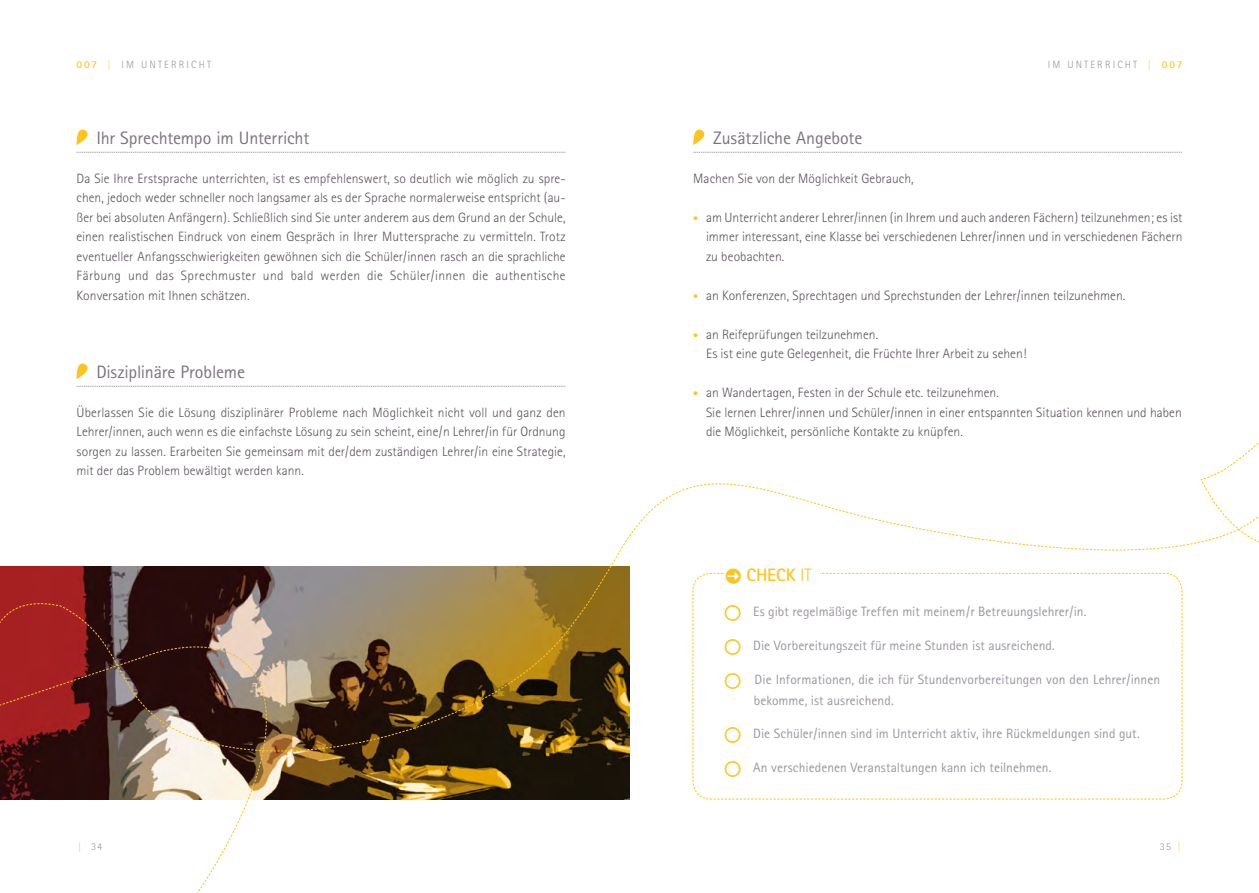
<style>
.page{position:relative;width:1259px;height:893px;background:#fff}
.page>*{position:absolute;margin:0;border:0;box-sizing:border-box;transform-origin:0 0}
.t1{font:18px "Rotis Sans Serif";letter-spacing:-.01em;color:#7c747e}
.t2{font:700 18px "Rotis Sans Serif";color:#fcc51d}
.t3{font:300 13.5px/19.5px "Rotis Sans Serif";color:#5b525c;text-align:justify}
.t4{font:13.5px/21px "Rotis Sans Serif";color:#9d96a0}
.t5{font:300 10.5px "Rotis Sans Serif";letter-spacing:.2em;color:#9d96a0}
.s1{font-weight:700;color:#fcc51d}
.s2{color:#fcc51d}
.s3{font-size:10.5px;color:#fcc51d}
.s4{font-weight:300}
</style>
<div class="page">
<svg style="left:77px;top:152px;width:489px;height:1px"></svg>
<svg style="left:77px;top:386px;width:489px;height:1px"></svg>
<svg style="left:76px;top:130px;width:12px;height:15px"></svg>
<svg style="left:76px;top:364px;width:12px;height:15px"></svg>
<svg style="left:693px;top:152px;width:489px;height:1px"></svg>
<svg style="left:693px;top:130px;width:12px;height:15px"></svg>
<svg style="left:1227px;top:443px;width:32px;height:25px"></svg>
<svg style="left:0;top:468px;width:1259px;height:425px"></svg>
<svg style="left:565px;top:468px;width:617px;height:332px"></svg>
<p class="t5" style="left:77px;top:58px;width:136px"><span class="s1">007</span> <span class="s2">│</span> IM UNTERRICHT</p>
<h1 class="t1" style="left:96px;top:127px;width:214px">Ihr Sprechtempo im Unterricht</h1>
<p class="t3" style="left:77px;top:168px;width:490px">Da Sie Ihre Erstsprache unterrichten, ist es empfehlenswert, so deutlich wie möglich zu spre&shy;chen, jedoch weder schneller noch langsamer als es der Sprache normalerweise entspricht (au&shy;ßer bei absoluten Anfängern). Schließlich sind Sie unter anderem aus dem Grund an der Schule, einen realistischen Eindruck von einem Gespräch in Ihrer Muttersprache zu vermitteln. Trotz eventueller Anfangsschwierigkeiten gewöhnen sich die Schüler/innen rasch an die sprachliche Färbung und das Sprechmuster und bald werden die Schüler/innen die authentische Konversation mit Ihnen schätzen.</p>
<h1 class="t1" style="left:96px;top:361px;width:150px">Disziplinäre Probleme</h1>
<p class="t3" style="left:77px;top:402px;width:490px">Überlassen Sie die Lösung disziplinärer Probleme nach Möglichkeit nicht voll und ganz den Lehrer/innen, auch wenn es die einfachste Lösung zu sein scheint, eine/n Lehrer/in für Ordnung sorgen zu lassen. Erarbeiten Sie gemeinsam mit der/dem zuständigen Lehrer/in eine Strategie, mit der das Problem bewältigt werden kann.</p>
<p class="t5" style="left:1048px;top:58px;width:136px">IM UNTERRICHT <span class="s2">│</span> <span class="s1">007</span></p>
<h1 class="t1" style="left:713px;top:127px;width:151px">Zusätzliche Angebote</h1>
<p class="t3" style="left:693px;top:168px;width:222px">Machen Sie von der Möglichkeit Gebrauch,</p>
<p class="t3" style="left:706px;top:207px;width:478px;text-indent:-13px"><span class="s3">•</span> am Unterricht anderer Lehrer/innen (in Ihrem und auch anderen Fächern) teilzunehmen; es ist immer interessant, eine Klasse bei verschiedenen Lehrer/innen und in verschiedenen Fächern zu beobachten.</p>
<p class="t3" style="left:693px;top:285px;width:434px"><span class="s3">•</span> an Konferenzen, Sprechtagen und Sprechstunden der Lehrer/innen teilzunehmen.</p>
<p class="t3" style="left:706px;top:324px;width:322px;text-indent:-13px"><span class="s3">•</span> an Reifeprüfungen teilzunehmen.<br>Es ist eine gute Gelegenheit, die Früchte Ihrer Arbeit zu sehen!</p>
<p class="t3" style="left:706px;top:383px;width:477px;text-align:left;text-indent:-13px"><span class="s3">•</span> an Wandertagen, Festen in der Schule etc. teilzunehmen.<br>Sie lernen Lehrer/innen und Schüler/innen in einer entspannten Situation kennen und haben die Möglichkeit, persönliche Kontakte zu knüpfen.</p>
<h1 class="t2" style="left:746px;top:563px;width:67px">CHECK <span class="s4">IT</span></h1>
<p class="t4" style="left:753px;top:601px;width:335px">Es gibt regelmäßige Treffen mit meinem/r Betreuungslehrer/in.</p>
<p class="t4" style="left:753px;top:635px;width:303px">Die Vorbereitungszeit für meine Stunden ist ausreichend.</p>
<p class="t4" style="left:753px;top:669px;width:408px">Die Informationen, die ich für Stundenvorbereitungen von den Lehrer/innen bekomme, ist ausreichend.</p>
<p class="t4" style="left:753px;top:723px;width:388px">Die Schüler/innen sind im Unterricht aktiv, ihre Rückmeldungen sind gut.</p>
<p class="t4" style="left:753px;top:757px;width:300px">An verschiedenen Veranstaltungen kann ich teilnehmen.</p>
<p class="t5" style="left:77px;top:841px;width:27px"><span class="s2">│</span> 34</p>
<p class="t5" style="left:1160px;top:841px;width:24px">35 <span class="s2">│</span></p>
</div>
